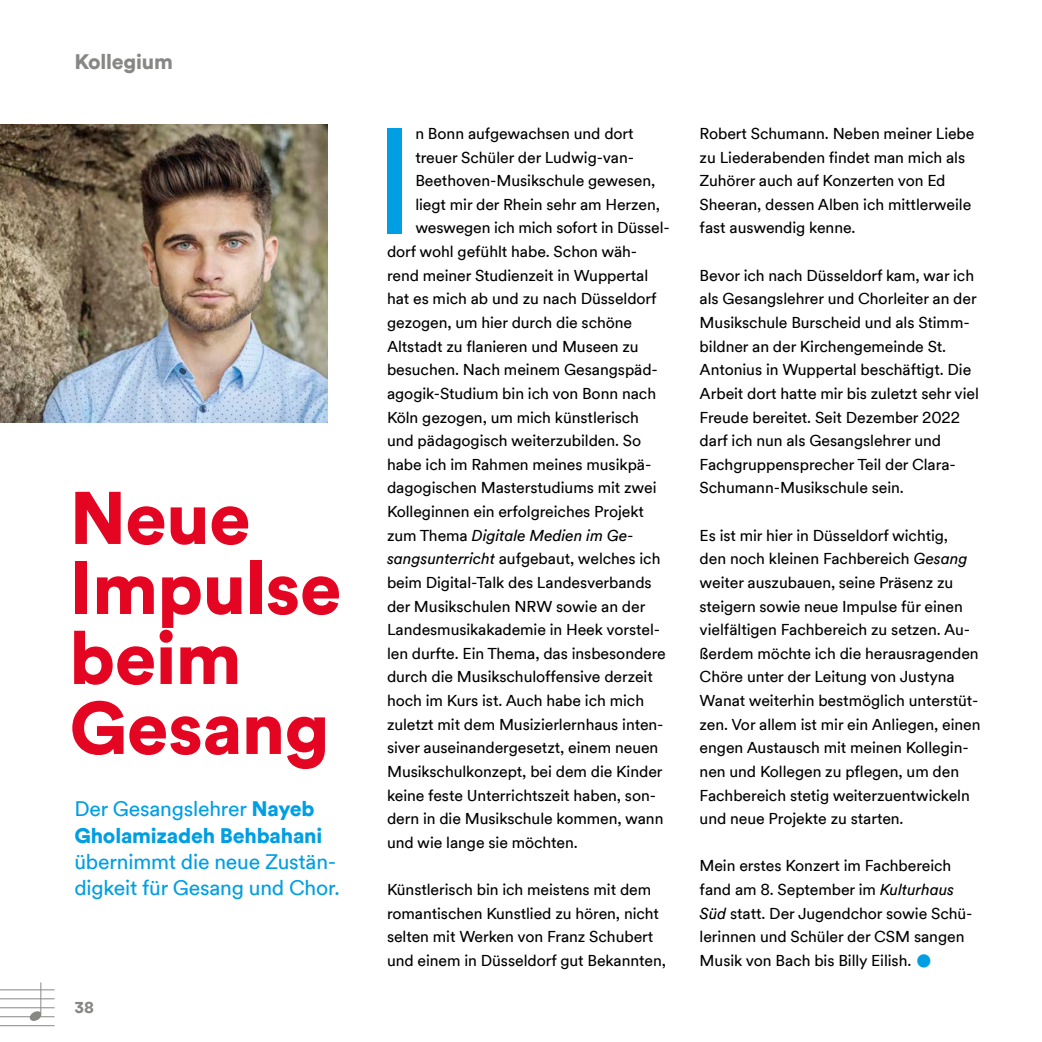
<style>
.page{position:relative;width:1042px;height:1042px;background:#fff}
.page>*{position:absolute;margin:0;border:0;box-sizing:border-box;transform-origin:0 0}
.t1{font:149.1px "Duesseldorf Circular TT";color:#009ee3}
.t2{font:900 73.5px/70px "Duesseldorf Circular TT";letter-spacing:-.01em;color:#e30521}
.t3{font:21px/26.2px "Duesseldorf Circular TT";letter-spacing:-.01em;color:#009ee3}
.t4{font:900 21px/26.2px "Duesseldorf Circular TT";letter-spacing:-.01em;color:#009ee3}
.t5{font:900 21px "Duesseldorf Circular TT";letter-spacing:-.01em;color:#878786}
.t6{font:15.75px/23.6px "Duesseldorf Circular TT";letter-spacing:-.005em;color:#000}
.t7{font:italic 15.75px "Duesseldorf Circular TT";letter-spacing:-.005em;color:#000}
.t8{font:900 15.75px "Duesseldorf Circular TT";color:#878786}
.s1{font-weight:400}
.s2{font-style:normal}
.s3{font-style:italic}
.s4{font-size:31.5px;color:#009ee3}
</style>
<div class="page">
<hr style="left:0;top:989px;width:55px;height:1px;background:#878786">
<hr style="left:0;top:998px;width:55px;height:1px;background:#878786">
<hr style="left:0;top:1007px;width:55px;height:1px;background:#878786">
<hr style="left:0;top:1016px;width:55px;height:1px;background:#878786">
<hr style="left:0;top:1025px;width:55px;height:1px;background:#878786">
<svg style="left:30px;top:982px;width:11px;height:39px"></svg>
<img style="left:0;top:124px;width:327px;height:298px">
<h3 class="t5" style="left:74px;top:47px;width:100px">Kollegium</h3>
<h2 class="t2" style="left:69px;top:480px;width:274px">Neue<br>Impulse beim<br>Gesang</h2>
<h3 class="t4" style="left:74px;top:795px;width:249px"><span class="s1">Der Gesangslehrer</span> Nayeb<br>Gholamizadeh Behbahani</h3>
<h3 class="t3" style="left:74px;top:847px;width:267px">übernimmt die neue Zustän&shy;digkeit für Gesang und Chor.</h3>
<p class="t8" style="left:74px;top:997px;width:21px">38</p>
<h1 class="t1" style="left:373px;top:81px;width:45px">I</h1>
<p class="t6" style="left:415px;top:121px;width:220px">n Bonn aufgewachsen und dort</p>
<p class="t6" style="left:415px;top:144px;width:220px">treuer Schüler der Ludwig-van-</p>
<p class="t6" style="left:415px;top:168px;width:241px">Beethoven-Musikschule gewesen,</p>
<p class="t6" style="left:415px;top:192px;width:246px">liegt mir der Rhein sehr am Herzen,</p>
<p class="t6" style="left:415px;top:215px;width:256px">weswegen ich mich sofort in Düssel-</p>
<p class="t6" style="left:387px;top:239px;width:252px">dorf wohl gefühlt habe. Schon wäh-</p>
<p class="t6" style="left:387px;top:263px;width:263px">rend meiner Studienzeit in Wuppertal</p>
<p class="t6" style="left:387px;top:286px;width:271px">hat es mich ab und zu nach Düsseldorf</p>
<p class="t6" style="left:387px;top:310px;width:247px">gezogen, um hier durch die schöne</p>
<p class="t6" style="left:387px;top:333px;width:253px">Altstadt zu flanieren und Museen zu</p>
<p class="t6" style="left:387px;top:357px;width:272px">besuchen. Nach meinem Gesangspäd-</p>
<p class="t6" style="left:387px;top:381px;width:271px">agogik-Studium bin ich von Bonn nach</p>
<p class="t6" style="left:387px;top:404px;width:253px">Köln gezogen, um mich künstlerisch</p>
<p class="t6" style="left:387px;top:428px;width:256px">und pädagogisch weiterzubilden. So</p>
<p class="t6" style="left:387px;top:452px;width:266px">habe ich im Rahmen meines musikpä-</p>
<p class="t6" style="left:387px;top:475px;width:271px">dagogischen Masterstudiums mit zwei</p>
<p class="t6" style="left:387px;top:499px;width:259px">Kolleginnen ein erfolgreiches Projekt</p>
<p class="t7" style="left:387px;top:524px;width:248px"><span class="s2">zum Thema</span> Digitale Medien im Ge-</p>
<p class="t6" style="left:387px;top:546px;width:275px"><span class="s3">sangsunterricht</span> aufgebaut, welches ich</p>
<p class="t6" style="left:387px;top:570px;width:266px">beim Digital-Talk des Landesverbands</p>
<p class="t6" style="left:387px;top:593px;width:260px">der Musikschulen NRW sowie an der</p>
<p class="t6" style="left:387px;top:617px;width:275px">Landesmusikakademie in Heek vorstel-</p>
<p class="t6" style="left:387px;top:641px;width:280px">len durfte. Ein Thema, das insbesondere</p>
<p class="t6" style="left:387px;top:664px;width:267px">durch die Musikschuloffensive derzeit</p>
<p class="t6" style="left:387px;top:688px;width:259px">hoch im Kurs ist. Auch habe ich mich</p>
<p class="t6" style="left:387px;top:711px;width:278px">zuletzt mit dem Musizierlernhaus inten-</p>
<p class="t6" style="left:387px;top:735px;width:273px">siver auseinandergesetzt, einem neuen</p>
<p class="t6" style="left:387px;top:759px;width:277px">Musikschulkonzept, bei dem die Kinder</p>
<p class="t6" style="left:387px;top:782px;width:271px">keine feste Unterrichtszeit haben, son-</p>
<p class="t6" style="left:387px;top:806px;width:278px">dern in die Musikschule kommen, wann</p>
<p class="t6" style="left:387px;top:830px;width:192px">und wie lange sie möchten.</p>
<p class="t6" style="left:387px;top:877px;width:280px">Künstlerisch bin ich meistens mit dem romantischen Kunstlied zu hören, nicht selten mit Werken von Franz Schubert und einem in Düsseldorf gut Bekannten,</p>
<p class="t6" style="left:699px;top:121px;width:276px">Robert Schumann. Neben meiner Liebe zu Liederabenden findet man mich als Zuhörer auch auf Konzerten von Ed Sheeran, dessen Alben ich mittlerweile fast auswendig kenne.</p>
<p class="t6" style="left:699px;top:263px;width:281px">Bevor ich nach Düsseldorf kam, war ich als Gesangslehrer und Chorleiter an der Musikschule Burscheid und als Stimm&shy;bildner an der Kirchengemeinde St.<br>Antonius in Wuppertal beschäftigt. Die Arbeit dort hatte mir bis zuletzt sehr viel Freude bereitet. Seit Dezember 2022 darf ich nun als Gesangslehrer und Fachgruppensprecher Teil der Clara-Schumann-Musikschule sein.</p>
<p class="t6" style="left:699px;top:522px;width:282px">Es ist mir hier in Düsseldorf wichtig,<br>den noch kleinen Fachbereich <span class="s3">Gesang </span>weiter auszubauen, seine Präsenz zu steigern sowie neue Impulse für einen vielfältigen Fachbereich zu setzen. Au&shy;ßerdem möchte ich die herausragenden Chöre unter der Leitung von Justyna Wanat weiterhin bestmöglich unterstüt&shy;zen. Vor allem ist mir ein Anliegen, einen engen Austausch mit meinen Kollegin&shy;nen und Kollegen zu pflegen, um den Fachbereich stetig weiterzuentwickeln und neue Projekte zu starten.</p>
<p class="t6" style="left:699px;top:853px;width:274px">Mein erstes Konzert im Fachbereich fand am 8. September im <span class="s3">Kulturhaus Süd</span> statt. Der Jugendchor sowie Schü&shy;lerinnen und Schüler der CSM sangen Musik von Bach bis Billy Eilish. <span class="s4">•</span></p>
</div>
